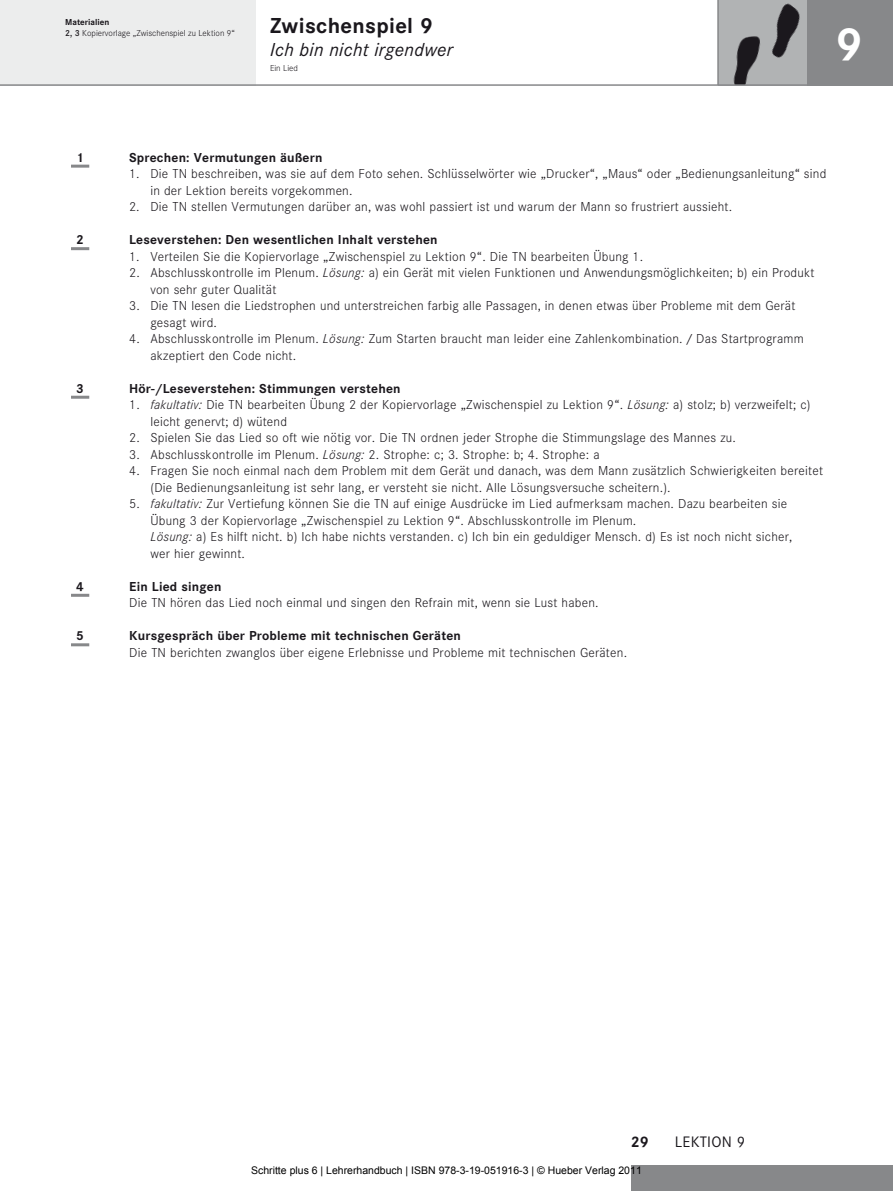
<style>
.page{position:relative;width:893px;height:1191px;background:#fff}
.page>*{position:absolute;margin:0;border:0;box-sizing:border-box;transform-origin:0 0}
.t1{font:700 48px "Corporate S";color:#fff}
.t2{font:700 22.5px "Corporate S";letter-spacing:.015em;color:#1a171c}
.t3{font:italic 19.5px "Corporate S";letter-spacing:.015em;color:#1a171c}
.t4{font:15.75px "Corporate S";letter-spacing:.015em;color:#1a171c}
.t5{font:700 15.75px "Corporate S";color:#1a171c}
.t6{font:300 13.5px/16.5px "Corporate S";letter-spacing:.015em;color:#1a171c}
.t7{font:700 13.5px "Corporate S";letter-spacing:.015em;color:#1a171c}
.t8{font:10.5px "Arial";color:#000}
.t9{font:300 9px/10.5px "Corporate S";color:#1a171c}
.s1{font-weight:700}
.s2{font-weight:600}
.s3{font-style:italic}
</style>
<div class="page">
<div style="left:805px;top:0;width:88px;height:85px;background:#87888a"></div>
<div style="left:718px;top:0;width:88px;height:85px;background:#b1b3b4"></div>
<img style="left:772px;top:3px;width:28px;height:55px">
<img style="left:733px;top:36px;width:27px;height:48px">
<hr style="left:717px;top:0;width:2px;height:85px;background:#87888a">
<div style="left:631px;top:1165px;width:262px;height:26px;background:#87888a"></div>
<hr style="left:71px;top:165px;width:18px;height:3px;background:#87888a">
<hr style="left:71px;top:247px;width:18px;height:3px;background:#87888a">
<hr style="left:71px;top:396px;width:18px;height:3px;background:#87888a">
<hr style="left:71px;top:594px;width:18px;height:3px;background:#87888a">
<hr style="left:71px;top:643px;width:18px;height:3px;background:#87888a">
<div style="left:0;top:0;width:255px;height:85px;background:#eceded"></div>
<hr style="left:0;top:84px;width:893px;height:2px;background:#87888a">
<p class="t9" style="left:65px;top:17px;width:171px"><span class="s1">Materialien<br></span><span class="s2">2, 3</span> Kopiervorlage „Zwischenspiel zu Lektion 9“</p>
<h2 class="t2" style="left:270px;top:13px;width:164px">Zwischenspiel 9</h2>
<h3 class="t3" style="left:270px;top:38px;width:185px">Ich bin nicht irgendwer</h3>
<p class="t9" style="left:270px;top:63px;width:29px">Ein Lied</p>
<h1 class="t1" style="left:836px;top:16px;width:29px">9</h1>
<p class="t7" style="left:76px;top:149px;width:9px">1</p>
<p class="t7" style="left:76px;top:232px;width:9px">2</p>
<p class="t7" style="left:76px;top:380px;width:9px">3</p>
<p class="t7" style="left:76px;top:578px;width:9px">4</p>
<p class="t7" style="left:76px;top:628px;width:9px">5</p>
<p class="t7" style="left:129px;top:149px;width:195px">Sprechen: Vermutungen äußern</p>
<p class="t6" style="left:150px;top:166px;width:677px;text-indent:-21px">1. Die TN beschreiben, was sie auf dem Foto sehen. Schlüsselwörter wie „Drucker“, „Maus“ oder „Bedienungsanleitung“ sind in der Lektion bereits vorgekommen.</p>
<p class="t6" style="left:129px;top:199px;width:605px">2. Die TN stellen Vermutungen darüber an, was wohl passiert ist und warum der Mann so frustriert aussieht.</p>
<p class="t7" style="left:129px;top:232px;width:310px">Leseverstehen: Den wesentlichen Inhalt verstehen</p>
<p class="t6" style="left:129px;top:248px;width:516px">1. Verteilen Sie die Kopiervorlage „Zwischenspiel zu Lektion 9“. Die TN bearbeiten Übung 1.</p>
<p class="t6" style="left:150px;top:265px;width:666px;text-indent:-21px">2. Abschlusskontrolle im Plenum. <span class="s3">Lösung:</span> a) ein Gerät mit vielen Funktionen und Anwendungsmöglichkeiten; b) ein Produkt von sehr guter Qualität</p>
<p class="t6" style="left:150px;top:298px;width:646px;text-indent:-21px">3. Die TN lesen die Liedstrophen und unterstreichen farbig alle Passagen, in denen etwas über Probleme mit dem Gerät gesagt wird.</p>
<p class="t6" style="left:150px;top:331px;width:655px;text-indent:-21px">4. Abschlusskontrolle im Plenum. <span class="s3">Lösung:</span> Zum Starten braucht man leider eine Zahlenkombination. / Das Startprogramm akzeptiert den Code nicht.</p>
<p class="t7" style="left:129px;top:380px;width:273px">Hör-/Leseverstehen: Stimmungen verstehen</p>
<p class="t6" style="left:150px;top:397px;width:662px;text-indent:-21px">1. <span class="s3">fakultativ:</span> Die TN bearbeiten Übung 2 der Kopiervorlage „Zwischenspiel zu Lektion 9“. <span class="s3">Lösung:</span> a) stolz; b) verzweifelt; c) leicht genervt; d) wütend</p>
<p class="t6" style="left:129px;top:430px;width:608px">2. Spielen Sie das Lied so oft wie nötig vor. Die TN ordnen jeder Strophe die Stimmungslage des Mannes zu.</p>
<p class="t6" style="left:129px;top:446px;width:472px">3. Abschlusskontrolle im Plenum. <span class="s3">Lösung:</span> 2. Strophe: c; 3. Strophe: b; 4. Strophe: a</p>
<p class="t6" style="left:150px;top:463px;width:674px;text-indent:-21px">4. Fragen Sie noch einmal nach dem Problem mit dem Gerät und danach, was dem Mann zusätzlich Schwierigkeiten bereitet (Die Bedienungsanleitung ist sehr lang, er versteht sie nicht. Alle Lösungsversuche scheitern.).</p>
<p class="t6" style="left:150px;top:496px;width:643px;text-indent:-21px">5. <span class="s3">fakultativ:</span> Zur Vertiefung können Sie die TN auf einige Ausdrücke im Lied aufmerksam machen. Dazu bearbeiten sie Übung 3 der Kopiervorlage „Zwischenspiel zu Lektion 9“. Abschlusskontrolle im Plenum.<br><span class="s3">Lösung:</span> a) Es hilft nicht. b) Ich habe nichts verstanden. c) Ich bin ein geduldiger Mensch. d) Es ist noch nicht sicher, wer hier gewinnt.</p>
<p class="t7" style="left:129px;top:578px;width:94px">Ein Lied singen</p>
<p class="t6" style="left:129px;top:595px;width:471px">Die TN hören das Lied noch einmal und singen den Refrain mit, wenn sie Lust haben.</p>
<p class="t7" style="left:129px;top:628px;width:333px">Kursgespräch über Probleme mit technischen Geräten</p>
<p class="t6" style="left:129px;top:644px;width:499px">Die TN berichten zwanglos über eigene Erlebnisse und Probleme mit technischen Geräten.</p>
<p class="t5" style="left:631px;top:1132px;width:20px">29</p>
<p class="t4" style="left:675px;top:1133px;width:72px">LEKTION 9</p>
<p class="t8" style="left:251px;top:1163px;width:392px">Schritte plus 6 | Lehrerhandbuch | ISBN 978-3-19-051916-3 | © Hueber Verlag 2011</p>
</div>
